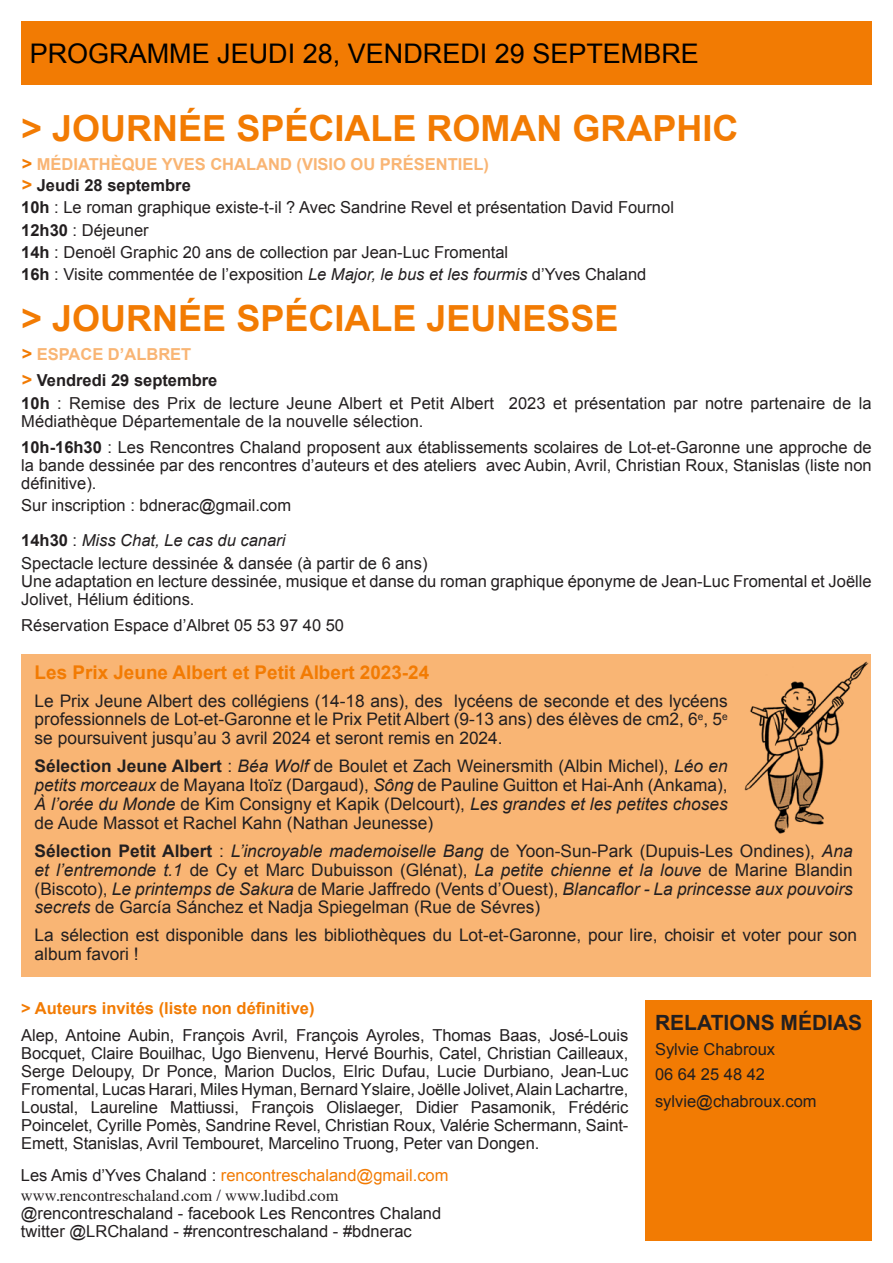
<style>
.page{position:relative;width:893px;height:1263px;background:#fff}
.page>*{position:absolute;margin:0;border:0;box-sizing:border-box;transform-origin:0 0}
.t1{font:700 36px "Arial";color:#f27b03}
.t2{font:27px "Arial";color:#000}
.t3{font:700 21px "Arial";color:#231f20}
.t4{font:700 18.9px "Arial";color:#f27b03}
.t5{font:17.4px/18.9px "Arial";color:#231f20;text-align:justify}
.t6{font:16.5px/18px "Arial";color:#231f20}
.t7{font:16.5px "Arial";color:#f27b03}
.t8{font:700 16.5px "Arial";color:#f9b574}
.t9{font:16.5px "Times";color:#231f20}
.t10{font:700 16.5px "Arial";color:#f27b03}
.t11{font:700 16.5px/26.5px "Arial";color:#231f20}
.s1{font-style:italic;font-size:18px;color:#f27b03}
.s2{font-weight:700;font-style:italic;font-size:18px;color:#f27b03}
.s3{font-weight:700}
.s4{font-style:italic}
.s5{color:#f9b574}
.s6{color:#231f20}
</style>
<div class="page">
<div style="left:645px;top:1000px;width:227px;height:241px;background:#f27b03"></div>
<div style="left:21px;top:21px;width:851px;height:64px;background:#f27b03"></div>
<div style="left:21px;top:654px;width:850px;height:322px;background:#f9b574"></div>
<img style="left:745px;top:661px;width:124px;height:173px">
<h2 class="t2" style="left:30px;top:36px;width:671px">PROGRAMME JEUDI 28, VENDREDI 29 SEPTEMBRE</h2>
<h1 class="t1" style="left:21px;top:104px;width:334px">&gt; Journée Spéciale</h1>
<h1 class="t1" style="left:426px;top:104px;width:222px">RO MAN Graphi</h1>
<h1 class="t1" style="left:712px;top:104px;width:27px">c</h1>
<p class="t8" style="left:21px;top:153px;width:51px"><span class="s1">&gt;</span> médiath</p>
<p class="t8" style="left:111px;top:153px;width:113px">èque Yves Chaland</p>
<p class="t8" style="left:297px;top:153px;width:139px">(visio ou présentiel</p>
<p class="t8" style="left:484px;top:153px;width:7px">)</p>
<p class="t6" style="left:21px;top:174px;width:654px;line-height:22.2px"><span class="s2">&gt;</span> <span class="s3">Jeudi 28 septembre<br>10h</span> : Le roman graphique existe-t-il ? Avec Sandrine Revel et présentation David Fournol <span class="s3">12h30</span> : Déjeuner<br><span class="s3">14h</span> : Denoël Graphic 20 ans de collection par Jean-Luc Fromental<br><span class="s3">16h</span> : Visite commentée de l’exposition <span class="s4">Le Major, le bus et les fourmis</span> d’Yves Chaland</p>
<h1 class="t1" style="left:21px;top:294px;width:78px">&gt; Journ</h1>
<h1 class="t1" style="left:178px;top:294px;width:191px">ée Spéciale</h1>
<h1 class="t1" style="left:426px;top:294px;width:194px">JEUNESSE</h1>
<p class="t11" style="left:21px;top:341px;width:198px"><span class="s1">&gt;</span> <span class="s5">ESPACE D’ALBRET<br></span><span class="s1">&gt;</span> Vendredi 29 septembre</p>
<p class="t6" style="left:21px;top:394px;width:852px"><span class="s3">10h</span> : Remise des Prix de lecture Jeune Albert et Petit Albert 2023 et présentation par notre partenaire de la<br>Médiathèque Départementale de la nouvelle sélection.</p>
<p class="t6" style="left:21px;top:438px;width:852px;text-align:justify"><span class="s3">10h-16h30</span> : Les Rencontres Chaland proposent aux établissements scolaires de Lot-et-Garonne une approche de la bande dessinée par des rencontres d’auteurs et des ateliers avec Aubin, Avril, Christian Roux, Stanislas (liste non définitive).</p>
<p class="t6" style="left:21px;top:488px;width:271px;line-height:35px">Sur inscription : bdnerac@gmail.com<br><span class="s3">14h30</span> : <span class="s4">Miss Chat, Le cas du canari</span></p>
<p class="t6" style="left:21px;top:554px;width:852px">Spectacle lecture dessinée &amp; dansée (à partir de 6 ans)<br>Une adaptation en lecture dessinée, musique et danse du roman graphique éponyme de Jean-Luc Fromental et Joëlle<br>Jolivet, Hélium éditions.</p>
<p class="t6" style="left:21px;top:616px;width:324px">Réservation Espace d’Albret 05 53 97 40 50</p>
<p class="t4" style="left:35px;top:659px;width:396px">Les Prix Jeune Albert et Petit Albert 2023-24</p>
<p class="t5" style="left:35px;top:691px;width:695px">Le Prix Jeune Albert des collégiens (14-18 ans), des lycéens de seconde et des lycéens professionnels de Lot-et-Garonne et le Prix Petit Albert (9-13 ans) des élèves de cm2, 6<sup>e</sup>, 5<sup>e </sup>se poursuivent jusqu’au 3 avril 2024 et seront remis en 2024.</p>
<p class="t5" style="left:35px;top:757px;width:695px"><span class="s3">Sélection Jeune Albert</span> : <span class="s4">Béa Wolf</span> de Boulet et Zach Weinersmith (Albin Michel), <span class="s4">Léo en petits morceaux</span> de Mayana Itoïz (Dargaud), <span class="s4">Sông</span> de Pauline Guitton et Hai-Anh (Ankama), <span class="s4">À l’orée du Monde</span> de Kim Consigny et Kapik (Delcourt), <span class="s4">Les grandes et les petites choses </span>de Aude Massot et Rachel Kahn (Nathan Jeunesse)</p>
<p class="t5" style="left:35px;top:841px;width:820px"><span class="s3">Sélection Petit Albert</span> : <span class="s4">L’incroyable mademoiselle Bang</span> de Yoon-Sun-Park (Dupuis-Les Ondines), <span class="s4">Ana et l’entremonde t.1</span> de Cy et Marc Dubuisson (Glénat), <span class="s4">La petite chienne et la louve</span> de Marine Blandin (Biscoto), <span class="s4">Le printemps de Sakura</span> de Marie Jaffredo (Vents d’Ouest), <span class="s4">Blancaflor - La princesse aux pouvoirs secrets</span> de García Sánchez et Nadja Spiegelman (Rue de Sévres)</p>
<p class="t5" style="left:35px;top:926px;width:824px">La sélection est disponible dans les bibliothèques du Lot-et-Garonne, pour lire, choisir et voter pour son album favori !</p>
<p class="t10" style="left:21px;top:997px;width:295px">&gt; Auteurs invités (liste non définitive)</p>
<p class="t6" style="left:21px;top:1026px;width:609px;text-align:justify">Alep, Antoine Aubin, François Avril, François Ayroles, Thomas Baas, José-Louis Bocquet, Claire Bouilhac, Ugo Bienvenu, Hervé Bourhis, Catel, Christian Cailleaux, Serge Deloupy, Dr Ponce, Marion Duclos, Elric Dufau, Lucie Durbiano, Jean-Luc Fromental, Lucas Harari, Miles Hyman, Bernard Yslaire, Joëlle Jolivet, Alain Lachartre, Loustal, Laureline Mattiussi, François Olislaeger, Didier Pasamonik, Frédéric Poincelet, Cyrille Pomès, Sandrine Revel, Christian Roux, Valérie Schermann, Saint-Emett, Stanislas, Avril Tembouret, Marcelino Truong, Peter van Dongen.</p>
<p class="t7" style="left:21px;top:1165px;width:429px"><span class="s6">Les Amis d’Yves Chaland :</span> rencontreschaland@gmail.com</p>
<p class="t9" style="left:21px;top:1180px;width:319px">www.rencontreschaland.com / www.ludibd.com</p>
<p class="t6" style="left:21px;top:1204px;width:422px">@rencontreschaland - facebook Les Rencontres Chaland twitter @LRChaland - #rencontreschaland - #bdnerac</p>
<p class="t3" style="left:655px;top:1009px;width:209px">RELATIONS MéDIAS</p>
<p class="t6" style="left:655px;top:1037px;width:122px;line-height:25px">Sylvie Chabroux<br>06 64 25 48 42</p>
<p class="t6" style="left:655px;top:1092px;width:163px">sylvie@chabroux.com</p>
</div>
